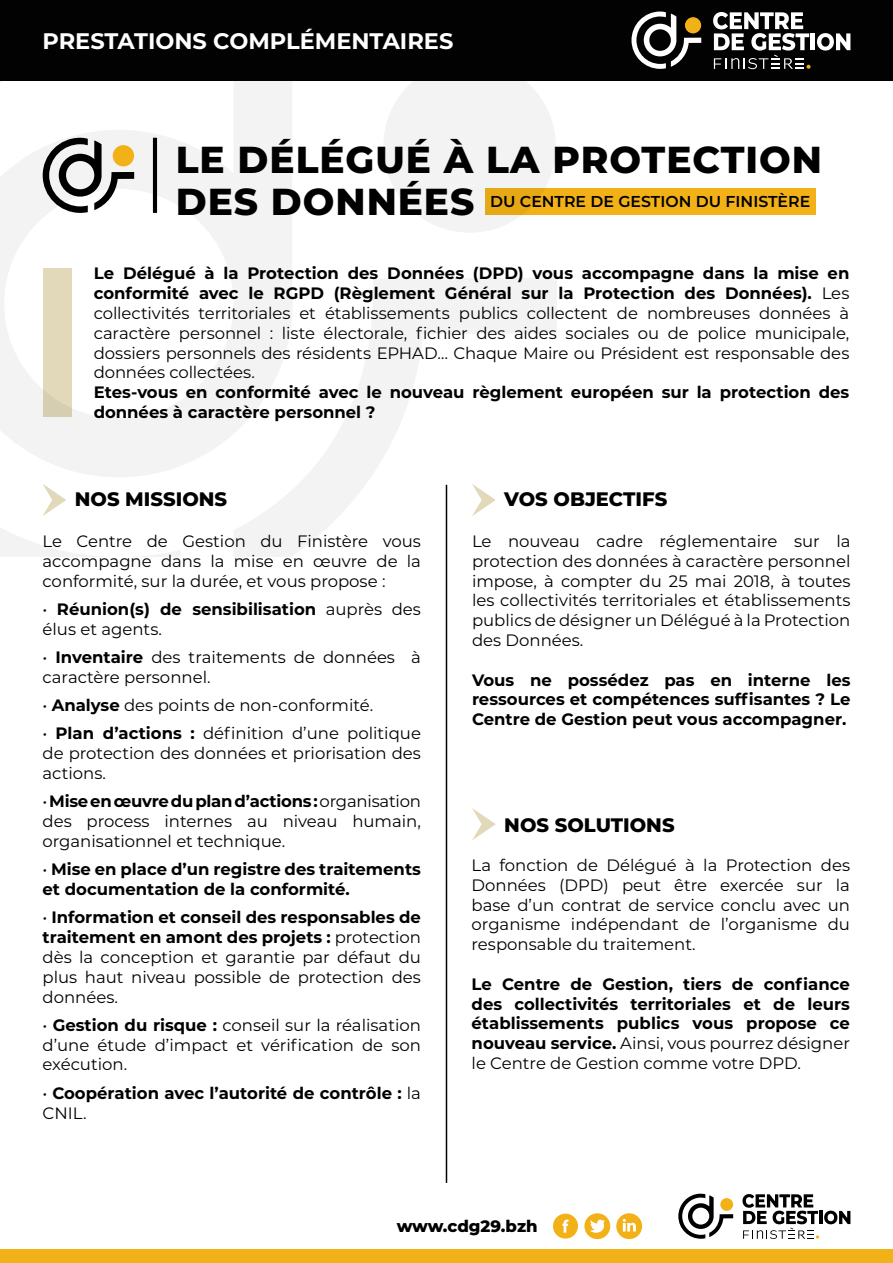
<style>
.page{position:relative;width:893px;height:1263px;background:#fff}
.page>*{position:absolute;margin:0;border:0;box-sizing:border-box;transform-origin:0 0}
.t1{font:800 37.5px/42px "Montserrat";letter-spacing:.025em;color:#000}
.t2{font:700 22.5px "Montserrat";color:#fff}
.t3{font:800 19.5px "Montserrat";color:#000}
.t4{font:16.5px/19.8px "Montserrat";color:#000;text-align:justify}
.t5{font:700 16.5px/19.8px "Montserrat";color:#000}
.t6{font:800 16.5px "Montserrat";letter-spacing:-.005em;color:#000}
.t7{font:600 15.75px "Montserrat";color:#000}
.s1{font-weight:700}
.s2{font-weight:400}
</style>
<div class="page">
<hr style="left:446px;top:485px;width:1px;height:698px;background:#000">
<svg style="left:472px;top:808px;width:24px;height:32px"></svg>
<div style="left:485px;top:188px;width:331px;height:27px;background:#f3b118"></div>
<svg style="left:181px;top:81px;width:111px;height:384px;fill:#f3f3f3"></svg>
<svg style="left:233px;top:278px;width:324px;height:278px"></svg>
<svg style="left:0;top:81px;width:181px;height:475px"></svg>
<div style="left:383px;top:60px;width:173px;height:173px;background:#f3f3f3;border-radius:50%"></div>
<div style="left:0;top:1249px;width:893px;height:14px;background:#f3b118"></div>
<svg style="left:678px;top:1194px;width:55px;height:45px"></svg>
<div style="left:720px;top:1198px;width:13px;height:13px;background:#f3b118;border-radius:50%"></div>
<svg style="left:742px;top:1194px;width:108px;height:45px"></svg>
<div style="left:0;top:0;width:893px;height:81px;background:#020203"></div>
<svg style="left:631px;top:12px;width:70px;height:57px"></svg>
<div style="left:685px;top:17px;width:16px;height:16px;background:#f3b118;border-radius:50%"></div>
<svg style="left:713px;top:12px;width:97px;height:57px"></svg>
<hr style="left:811px;top:33px;width:4px;height:17px;background:#fff">
<svg style="left:817px;top:33px;width:33px;height:18px"></svg>
<div style="left:553px;top:1213px;width:25px;height:25px;background:#f3b118;border-radius:50%"></div>
<svg style="left:562px;top:1219px;width:7px;height:14px"></svg>
<div style="left:584px;top:1213px;width:26px;height:26px;background:#f3b118;border-radius:50%"></div>
<svg style="left:590px;top:1220px;width:15px;height:13px"></svg>
<div style="left:616px;top:1213px;width:26px;height:26px;background:#f3b118;border-radius:50%"></div>
<svg style="left:623px;top:1219px;width:13px;height:12px"></svg>
<hr style="left:153px;top:138px;width:4px;height:75px;background:#000">
<svg style="left:43px;top:138px;width:91px;height:75px"></svg>
<div style="left:113px;top:145px;width:21px;height:21px;background:#f3b118;border-radius:50%"></div>
<h2 class="t2" style="left:43px;top:25px;width:412px">PRESTATIONS COMPLÉMENTAIRES</h2>
<h1 class="t1" style="left:176px;top:137px;width:648px">LE DÉLÉGUÉ À LA PROTECTION<br>DES DONNÉES</h1>
<p class="t7" style="left:490px;top:190px;width:322px">DU CENTRE DE GESTION DU FINISTÈRE</p>
<p class="t4" style="left:94px;top:263px;width:757px"><span class="s1">Le Délégué à la Protection des Données (DPD) vous accompagne dans la mise en conformité avec le RGPD (Règlement Général sur la Protection des Données).</span> Les collectivités territoriales et établissements publics collectent de nombreuses données à caractère personnel : liste électorale, fichier des aides sociales ou de police municipale, dossiers personnels des résidents EPHAD… Chaque Maire ou Président est responsable des données collectées.</p>
<p class="t5" style="left:94px;top:382px;width:757px">Etes-vous en conformité avec le nouveau règlement européen sur la protection des données à caractère personnel ?</p>
<p class="t3" style="left:75px;top:485px;width:154px">NOS MISSIONS</p>
<p class="t4" style="left:43px;top:531px;width:380px">Le Centre de Gestion du Finistère vous accompagne dans la mise en œuvre de la conformité, sur la durée, et vous propose :</p>
<p class="t5" style="left:43px;top:598px;width:380px"><span class="s2">•</span> Réunion(s) de sensibilisation <span class="s2">auprès des élus et agents.</span></p>
<p class="t4" style="left:43px;top:647px;width:380px">• <span class="s1">Inventaire</span> des traitements de données à caractère personnel.</p>
<p class="t4" style="left:43px;top:695px;width:332px">• <span class="s1">Analyse</span> des points de non-conformité.</p>
<p class="t4" style="left:43px;top:723px;width:380px">• <span class="s1">Plan d’actions :</span> définition d’une politique de protection des données et priorisation des actions.</p>
<p class="t4" style="left:43px;top:791px;width:380px">• <span class="s1">Mise en œuvre du plan d’actions :</span> organisation des process internes au niveau humain, organisationnel et technique.</p>
<p class="t5" style="left:43px;top:859px;width:380px"><span class="s2">•</span> Mise en place d’un registre des traitements et documentation de la conformité.</p>
<p class="t4" style="left:43px;top:907px;width:380px">• <span class="s1">Information et conseil des responsables de traitement en amont des projets :</span> protection dès la conception et garantie par défaut du plus haut niveau possible de protection des données.</p>
<p class="t4" style="left:43px;top:1014px;width:380px">• <span class="s1">Gestion du risque :</span> conseil sur la réalisation d’une étude d’impact et vérification de son exécution.</p>
<p class="t5" style="left:43px;top:1082px;width:380px"><span class="s2">•</span> Coopération avec l’autorité de contrôle : <span class="s2">la<br>CNIL.</span></p>
<p class="t3" style="left:504px;top:485px;width:165px">VOS OBJECTIFS</p>
<p class="t4" style="left:472px;top:531px;width:380px">Le nouveau cadre réglementaire sur la protection des données à caractère personnel impose, à compter du 25 mai 2018, à toutes les collectivités territoriales et établissements publics de désigner un Délégué à la Protection des Données.</p>
<p class="t5" style="left:472px;top:669px;width:380px;text-align:justify">Vous ne possédez pas en interne les ressources et compétences suffisantes ? Le Centre de Gestion peut vous accompagner.</p>
<p class="t3" style="left:504px;top:810px;width:172px">NOS SOLUTIONS</p>
<p class="t4" style="left:472px;top:855px;width:380px">La fonction de Délégué à la Protection des Données (DPD) peut être exercée sur la base d’un contrat de service conclu avec un organisme indépendant de l’organisme du responsable du traitement.</p>
<p class="t5" style="left:472px;top:973px;width:380px;text-align:justify">Le Centre de Gestion, tiers de confiance des collectivités territoriales et de leurs établissements publics vous propose ce nouveau service. <span class="s2">Ainsi, vous pourrez désigner le Centre de Gestion comme votre DPD.</span></p>
<p class="t6" style="left:397px;top:1214px;width:142px">www.cdg29.bzh</p>
</div>
